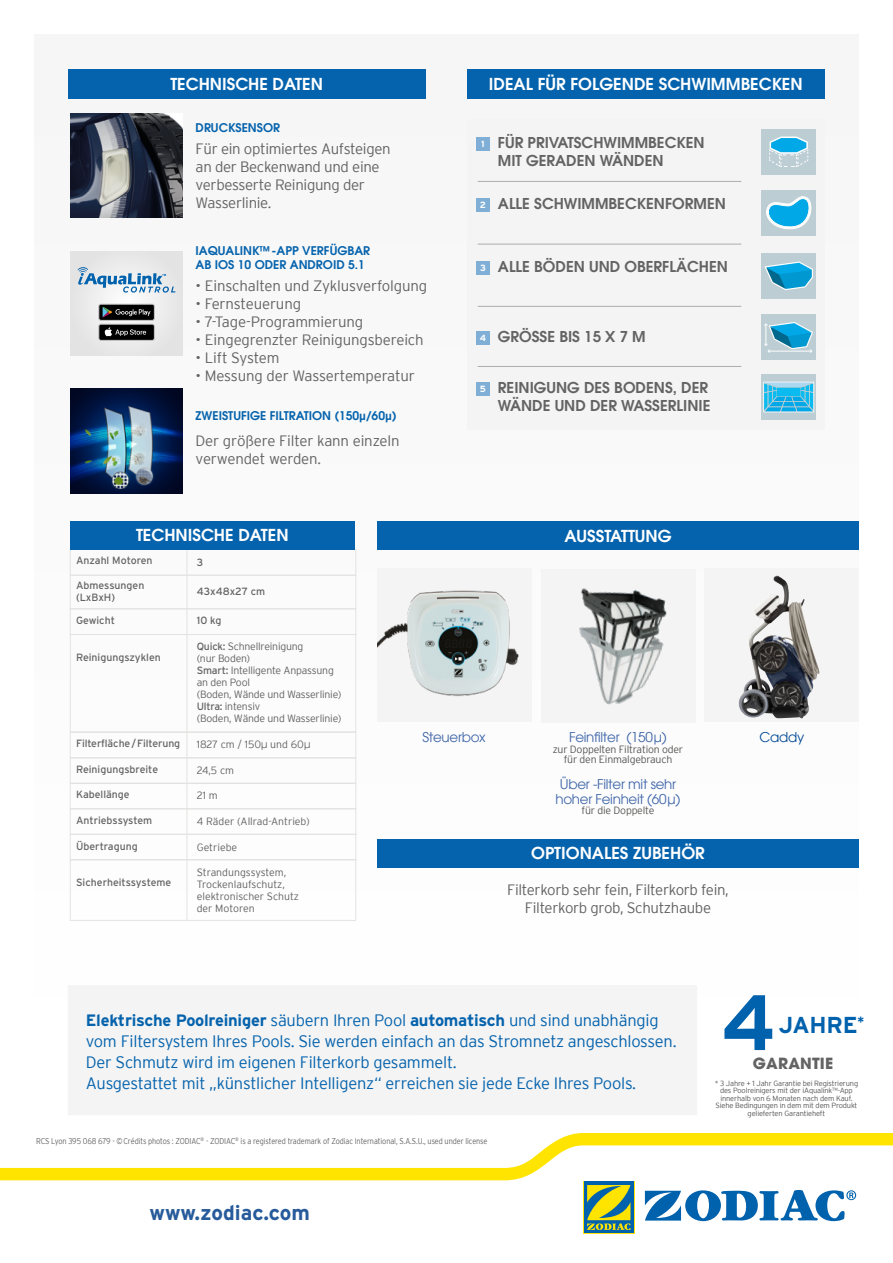
<style>
.page{position:relative;width:893px;height:1263px;background:#fff}
.page>*{position:absolute;margin:0;border:0;box-sizing:border-box;transform-origin:0 0}
.t1{font:700 78.3px "Interstate";color:#0061ad}
.t2{font:700 23.1px "Interstate";letter-spacing:-.01em;color:#0061ad}
.t3{font:700 20.85px "Interstate";color:#275b9b}
.t4{font:300 16.5px/21px "Interstate";letter-spacing:-.015em;color:#0563ad}
.t5{font:600 16.5px "Avant Garde LT";color:#fff}
.t6{font:700 15.45px "Avant Garde LT";letter-spacing:.01em;color:#646363}
.t7{font:300 15px/18px "Interstate";letter-spacing:-.02em;color:#646363}
.t8{font:600 15px/18px "Avant Garde LT";color:#646363}
.t9{font:13.5px/15px "Avant Garde LT";letter-spacing:-.02em;color:#3e65a8;text-align:center}
.t10{font:13.5px "Avant Garde LT";letter-spacing:-.02em;color:#004994}
.t11{font:600 12px/14.4px "Avant Garde LT";color:#0563ad}
.t12{font:10.5px/12px "Interstate";color:#646363}
.t13{font:300 10.5px/12px "Interstate";letter-spacing:-.02em;color:#646363}
.t14{font:300 10.5px/12px "Interstate";color:#646363}
.t15{font:300 10.5px/10.5px "Interstate";letter-spacing:-.02em;color:#575756;text-align:center}
.t16{font:300 8.4px "Interstate";letter-spacing:-.01em;color:#646363;scale:.87 1}
.t17{font:300 7.5px/7.5px "Interstate";letter-spacing:-.02em;color:#575756;text-align:center}
.s1{font-family:"DIN Pro";font-weight:700}
.s2{font-weight:400}
.s3{font-family:"Interstate";font-weight:700;font-size:9px;color:#fff}
.s4{font-family:"Avant Garde LT";font-weight:400}
.s5{font-weight:700}
</style>
<div class="page">
<div style="left:34px;top:34px;width:825px;height:966px;background:#fafafa"></div>
<div style="left:68px;top:69px;width:357px;height:30px;background:#0563ad"></div>
<svg style="left:70px;top:252px;width:113px;height:104px"></svg>
<svg style="left:78px;top:266px;width:97px;height:27px"></svg>
<div style="left:99px;top:304px;width:55px;height:16px;background:#000;border-radius:2px"></div>
<div style="left:99px;top:304px;width:56px;height:17px;border:1px solid #c6c6c6;border-radius:2px"></div>
<svg style="left:103px;top:307px;width:48px;height:11px"></svg>
<div style="left:99px;top:324px;width:55px;height:16px;background:#000;border-radius:2px"></div>
<div style="left:99px;top:324px;width:56px;height:17px;border:1px solid #c6c6c6;border-radius:2px"></div>
<svg style="left:104px;top:327px;width:42px;height:9px"></svg>
<img style="left:70px;top:113px;width:113px;height:105px">
<div style="left:467px;top:69px;width:357px;height:30px;background:#0563ad"></div>
<div style="left:467px;top:119px;width:358px;height:310px;background:#f4f4f4"></div>
<div style="left:476px;top:137px;width:13px;height:13px;background:#7fafd6"></div>
<div style="left:476px;top:198px;width:13px;height:13px;background:#7fafd6"></div>
<div style="left:476px;top:261px;width:13px;height:13px;background:#7fafd6"></div>
<div style="left:476px;top:331px;width:13px;height:13px;background:#7fafd6"></div>
<div style="left:476px;top:382px;width:13px;height:14px;background:#7fafd6"></div>
<hr style="left:478px;top:181px;width:263px;height:1px;background:#646363">
<hr style="left:478px;top:244px;width:263px;height:1px;background:#646363">
<hr style="left:478px;top:306px;width:263px;height:1px;background:#646363">
<hr style="left:478px;top:366px;width:263px;height:1px;background:#646363">
<div style="left:761px;top:129px;width:55px;height:45px;background:#bccdd3"></div>
<div style="left:761px;top:190px;width:55px;height:45px;background:#bccdd3"></div>
<div style="left:761px;top:253px;width:55px;height:46px;background:#bccdd3"></div>
<div style="left:761px;top:315px;width:55px;height:45px;background:#bccdd3"></div>
<svg style="left:761px;top:374px;width:55px;height:46px"></svg>
<svg style="left:764px;top:322px;width:49px;height:31px"></svg>
<svg style="left:763px;top:382px;width:51px;height:30px;background:#49bfe7"></svg>
<svg style="left:769px;top:137px;width:40px;height:30px"></svg>
<svg style="left:766px;top:196px;width:45px;height:33px"></svg>
<svg style="left:764px;top:261px;width:49px;height:29px"></svg>
<div style="left:70px;top:634px;width:286px;height:98px;border:1px solid #e3e3e2"></div>
<hr style="left:187px;top:545px;width:1px;height:375px;background:#e3e3e2">
<div style="left:70px;top:549px;width:286px;height:26px;border:1px solid #e3e3e2"></div>
<div style="left:70px;top:757px;width:286px;height:27px;border:1px solid #e3e3e2"></div>
<div style="left:70px;top:732px;width:286px;height:26px;border:1px solid #e3e3e2"></div>
<div style="left:70px;top:859px;width:286px;height:62px;border:1px solid #e3e3e2"></div>
<div style="left:70px;top:834px;width:286px;height:26px;border:1px solid #e3e3e2"></div>
<div style="left:70px;top:808px;width:286px;height:27px;border:1px solid #e3e3e2"></div>
<div style="left:70px;top:608px;width:286px;height:27px;border:1px solid #e3e3e2"></div>
<div style="left:70px;top:575px;width:286px;height:34px;border:1px solid #e3e3e2"></div>
<div style="left:70px;top:521px;width:285px;height:28px;background:#0563ad"></div>
<div style="left:584px;top:1182px;width:50px;height:51px;background:#0061ad"></div>
<svg style="left:0;top:1133px;width:893px;height:97px"></svg>
<div style="left:68px;top:1000px;width:629px;height:115px;background:#f4f4f4"></div>
<img style="left:71px;top:389px;width:112px;height:104px">
<div style="left:377px;top:569px;width:154px;height:153px;background:#f4f4f4"></div>
<div style="left:705px;top:569px;width:154px;height:153px;background:#f4f4f4"></div>
<img style="left:738px;top:575px;width:82px;height:143px">
<img style="left:377px;top:590px;width:142px;height:106px">
<div style="left:377px;top:521px;width:482px;height:28px;background:#0563ad"></div>
<div style="left:377px;top:839px;width:482px;height:28px;background:#0563ad"></div>
<div style="left:541px;top:569px;width:154px;height:153px;background:#f4f4f4"></div>
<img style="left:579px;top:588px;width:88px;height:117px">
<p class="t5" style="left:170px;top:73px;width:154px">TECHNISCHE DATEN</p>
<p class="t11" style="left:196px;top:120px;width:86px">DRUCKSENSOR</p>
<p class="t7" style="left:196px;top:139px;width:197px">Für ein optimiertes Aufsteigen an der Beckenwand und eine verbesserte Reinigung der<br>Wasserlinie.</p>
<p class="t11" style="left:196px;top:243px;width:176px">IAQUALINK™-APP VERFÜGBAR<br>AB IOS 10 ODER ANDROID 5.1</p>
<p class="t7" style="left:196px;top:277px;width:233px">• Einschalten und Zyklusverfolgung</p>
<p class="t7" style="left:196px;top:295px;width:107px">• Fernsteuerung</p>
<p class="t7" style="left:196px;top:313px;width:169px">• 7-Tage-Programmierung</p>
<p class="t7" style="left:196px;top:331px;width:230px">• Eingegrenzter Reinigungsbereich</p>
<p class="t7" style="left:196px;top:349px;width:85px">• Lift System</p>
<p class="t7" style="left:196px;top:367px;width:221px">• Messung der Wassertemperatur</p>
<p class="t11" style="left:196px;top:408px;width:202px">ZWEISTUFIGE FILTRATION (150<span class="s1">µ</span>/60<span class="s1">µ</span>)</p>
<p class="t7" style="left:196px;top:432px;width:206px">Der größere Filter kann einzeln verwendet werden.</p>
<p class="t5" style="left:136px;top:524px;width:154px">TECHNISCHE DATEN</p>
<p class="t12" style="left:76px;top:555px;width:78px">Anzahl Motoren</p>
<p class="t12" style="left:197px;top:556px;width:8px">3</p>
<p class="t12" style="left:76px;top:579px;width:70px">Abmessungen (LxBxH)</p>
<p class="t12" style="left:76px;top:614px;width:40px">Gewicht</p>
<p class="t12" style="left:76px;top:651px;width:86px">Reinigungszyklen</p>
<p class="t12" style="left:197px;top:585px;width:70px">43x48x27 cm</p>
<p class="t12" style="left:197px;top:614px;width:26px">10 kg</p>
<p class="t13" style="left:197px;top:641px;width:146px"><span class="s2">Quick:</span> Schnellreinigung<br>(nur Boden)<br><span class="s2">Smart:</span> Intelligente Anpassung an den Pool<br>(Boden, Wände und Wasserlinie)<br><span class="s2">Ultra:</span> intensiv<br>(Boden, Wände und Wasserlinie)</p>
<p class="t5" style="left:489px;top:73px;width:315px">IDEAL FÜR FOLGENDE SCHWIMMBECKEN</p>
<p class="t8" style="left:498px;top:133px;width:208px;text-indent:-17px"><span class="s3">1</span> FÜR PRIVATSCHWIMMBECKEN<br>MIT GERADEN WÄNDEN</p>
<p class="t8" style="left:480px;top:194px;width:248px"><span class="s3">2</span> ALLE SCHWIMMBECKENFORMEN</p>
<p class="t8" style="left:480px;top:257px;width:249px"><span class="s3">3</span> ALLE BÖDEN UND OBERFLÄCHEN</p>
<p class="t8" style="left:480px;top:327px;width:167px"><span class="s3">4</span> GRÖSSE BIS 15 X 7 M</p>
<p class="t8" style="left:480px;top:378px;width:232px;text-align:right"><span class="s3">5</span> REINIGUNG DES BODENS, DER<br>WÄNDE UND DER WASSERLINIE</p>
<p class="t5" style="left:564px;top:525px;width:109px">AUSSTATTUNG</p>
<p class="t12" style="left:76px;top:738px;width:106px">Filterfläche/Filterung</p>
<p class="t14" style="left:197px;top:738px;width:115px">1827 cm / 150<span class="s4">µ</span> und 60<span class="s4">µ</span></p>
<p class="t12" style="left:76px;top:763px;width:84px">Reinigungsbreite</p>
<p class="t13" style="left:197px;top:764px;width:39px">24,5 cm</p>
<p class="t12" style="left:76px;top:788px;width:55px">Kabellänge</p>
<p class="t13" style="left:197px;top:789px;width:22px">21 m</p>
<p class="t12" style="left:76px;top:814px;width:78px">Antriebssystem</p>
<p class="t14" style="left:197px;top:815px;width:114px">4 Räder (Allrad-Antrieb)</p>
<p class="t9" style="left:422px;top:730px;width:65px">Steuerbox</p>
<p class="t9" style="left:569px;top:730px;width:99px">Feinfilter (150µ)</p>
<p class="t15" style="left:553px;top:744px;width:132px">zur Doppelten Filtration oder für den Einmalgebrauch</p>
<p class="t9" style="left:555px;top:776px;width:127px">Über -Filter mit sehr hoher Feinheit (60µ)</p>
<p class="t15" style="left:582px;top:805px;width:74px">für die Doppelte</p>
<p class="t10" style="left:759px;top:729px;width:46px">Caddy</p>
<p class="t12" style="left:76px;top:840px;width:63px">Übertragung</p>
<p class="t14" style="left:197px;top:841px;width:42px">Getriebe</p>
<p class="t5" style="left:531px;top:842px;width:175px">OPTIONALES ZUBEHÖR</p>
<p class="t12" style="left:76px;top:876px;width:97px">Sicherheitssysteme</p>
<p class="t14" style="left:197px;top:867px;width:104px">Strandungssystem,<br>Trockenlaufschutz, elektronischer Schutz der Motoren</p>
<p class="t7" style="left:507px;top:881px;width:223px;text-align:center">Filterkorb sehr fein, Filterkorb fein,<br>Filterkorb grob, Schutzhaube</p>
<p class="t4" style="left:86px;top:1009px;width:592px"><span class="s5">Elektrische Poolreiniger</span> säubern Ihren Pool <span class="s5">automatisch</span> und sind unabhängig vom Filtersystem Ihres Pools. Sie werden einfach an das Stromnetz angeschlossen.<br>Der Schmutz wird im eigenen Filterkorb gesammelt.<br>Ausgestattet mit „künstlicher Intelligenz“ erreichen sie jede Ecke Ihres Pools.</p>
<p class="t16" style="left:36px;top:1136px;width:520px">RCS Lyon 395 068 679 - ©Crédits photos : ZODIAC<sup>®</sup> - ZODIAC<sup>®</sup> is a registered trademark of Zodiac International, S.A.S.U., used under license</p>
<h3 class="t3" style="left:150px;top:1201px;width:162px">www.zodiac.com</h3>
<h1 class="t1" style="left:721px;top:979px;width:56px">4</h1>
<p class="t6" style="left:753px;top:1054px;width:82px">GARANTIE</p>
<h2 class="t2" style="left:778px;top:1012px;width:87px">JAHRE<sup>*</sup></h2>
<p class="t17" style="left:715px;top:1079px;width:145px">* 3 Jahre + 1 Jahr Garantie bei Registrierung des Poolreinigers mit der iAqualink™-App innerhalb von 6 Monaten nach dem Kauf.<br>Siehe Bedingungen in dem mit dem Produkt gelieferten Garantieheft</p>
</div>
